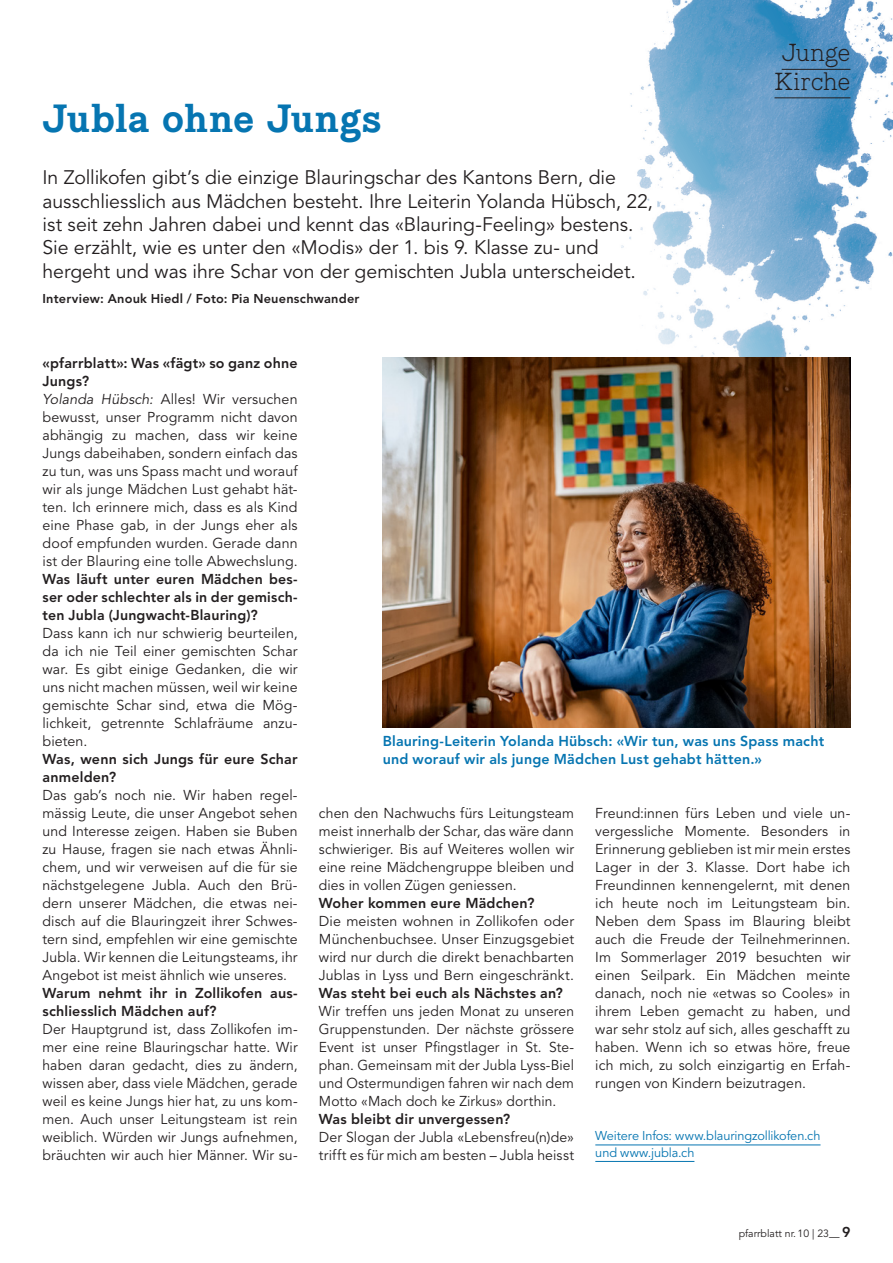
<style>
.page{position:relative;width:893px;height:1263px;background:#fff}
.page>*{position:absolute;margin:0;border:0;box-sizing:border-box;transform-origin:0 0}
.t1{font:700 37.5px "Piek";letter-spacing:-.005em;color:#0675b1}
.t2{font:300 24px/28.5px "Piek";letter-spacing:-.005em;color:#231f20}
.t3{font:19.5px/23.4px "Avenir LT Std";letter-spacing:-.005em;color:#231f20}
.t4{font:14.25px/18px "Avenir LT Std";letter-spacing:.01em;color:#231f20;text-align:justify}
.t5{font:800 14.25px/18px "Avenir LT Std";letter-spacing:.015em;color:#231f20}
.t6{font:800 14.25px/18px "Avenir LT Std";letter-spacing:.015em;color:#0675b1}
.t7{font:12.75px/16.5px "Avenir LT Std";letter-spacing:-.01em;color:#0675b1}
.t8{font:800 12.75px "Avenir LT Std";letter-spacing:.015em;color:#231f20}
.t9{font:10.5px "Avenir LT Std";color:#231f20}
.s1{font-weight:800}
.s2{font-style:italic}
.s3{font-weight:800;font-size:14.25px}
</style>
<div class="page">
<img style="left:606px;top:0;width:287px;height:379px">
<img style="left:383px;top:358px;width:467px;height:370px">
<hr style="left:782px;top:69px;width:68px;height:1px;background:#231f20">
<hr style="left:774px;top:97px;width:76px;height:1px;background:#231f20">
<hr style="left:595px;top:1145px;width:225px;height:1px;background:#0675b1">
<hr style="left:595px;top:1161px;width:99px;height:1px;background:#0675b1">
<h1 class="t1" style="left:43px;top:96px;width:341px">Jubla ohne Jungs</h1>
<p class="t3" style="left:43px;top:166px;width:612px">In Zollikofen gibt’s die einzige Blauringschar des Kantons Bern, die ausschliesslich aus Mädchen besteht. Ihre Leiterin Yolanda Hübsch, 22, ist seit zehn Jahren dabei und kennt das «Blauring-Feeling» bestens.<br>Sie erzählt, wie es unter den «Modis» der 1. bis 9. Klasse zu- und hergeht und was ihre Schar von der gemischten Jubla unterscheidet.</p>
<p class="t8" style="left:43px;top:291px;width:319px">Interview: Anouk Hiedl / Foto: Pia Neuenschwander</p>
<h2 class="t2" style="left:774px;top:39px;width:77px">Junge<br>Kirche</h2>
<p class="t4" style="left:43px;top:354px;width:257px;text-align:left"><span class="s1">«pfarrblatt»: Was «fägt» so ganz ohne Jungs?<br></span><span class="s2">Yolanda Hübsch:</span> Alles! Wir versuchen bewusst, unser Programm nicht davon abhängig zu machen, dass wir keine Jungs dabeihaben, sondern einfach das zu tun, was uns Spass macht und worauf wir als junge Mädchen Lust gehabt hät&shy;ten. Ich erinnere mich, dass es als Kind eine Phase gab, in der Jungs eher als doof empfunden wurden. Gerade dann ist der Blauring eine tolle Abwechslung.</p>
<p class="t5" style="left:43px;top:570px;width:257px;text-align:justify">Was läuft unter euren Mädchen bes&shy;ser oder schlechter als in der gemisch&shy;ten Jubla (Jungwacht-Blauring)?</p>
<p class="t4" style="left:43px;top:624px;width:257px">Dass kann ich nur schwierig beurteilen, da ich nie Teil einer gemischten Schar war. Es gibt einige Gedanken, die wir uns nicht machen müssen, weil wir keine gemischte Schar sind, etwa die Mög&shy;lichkeit, getrennte Schlafräume anzu&shy;bieten.</p>
<p class="t5" style="left:43px;top:750px;width:257px">Was, wenn sich Jungs für eure Schar anmelden?</p>
<p class="t4" style="left:43px;top:786px;width:257px">Das gab’s noch nie. Wir haben regel&shy;mässig Leute, die unser Angebot sehen und Interesse zeigen. Haben sie Buben zu Hause, fragen sie nach etwas Ähnli&shy;chem, und wir verweisen auf die für sie nächstgelegene Jubla. Auch den Brü&shy;dern unserer Mädchen, die etwas nei&shy;disch auf die Blauringzeit ihrer Schwes&shy;tern sind, empfehlen wir eine gemischte Jubla. Wir kennen die Leitungsteams, ihr Angebot ist meist ähnlich wie unseres.</p>
<p class="t5" style="left:43px;top:984px;width:257px">Warum nehmt ihr in Zollikofen aus&shy;schliesslich Mädchen auf?</p>
<p class="t4" style="left:43px;top:1020px;width:257px">Der Hauptgrund ist, dass Zollikofen im&shy;mer eine reine Blauringschar hatte. Wir haben daran gedacht, dies zu ändern, wissen aber, dass viele Mädchen, gerade weil es keine Jungs hier hat, zu uns kom&shy;men. Auch unser Leitungsteam ist rein weiblich. Würden wir Jungs aufnehmen, bräuchten wir auch hier Männer. Wir su-</p>
<p class="t6" style="left:383px;top:732px;width:443px">Blauring-Leiterin Yolanda Hübsch: «Wir tun, was uns Spass macht und worauf wir als junge Mädchen Lust gehabt hätten.»</p>
<p class="t4" style="left:595px;top:804px;width:257px">Freund:innen fürs Leben und viele un&shy;vergessliche Momente. Besonders in Erinnerung geblieben ist mir mein erstes Lager in der 3. Klasse. Dort habe ich Freundinnen kennengelernt, mit denen ich heute noch im Leitungsteam bin.<br>Neben dem Spass im Blauring bleibt auch die Freude der Teilnehmerinnen.<br>Im Sommerlager 2019 besuchten wir einen Seilpark. Ein Mädchen meinte danach, noch nie «etwas so Cooles» in ihrem Leben gemacht zu haben, und war sehr stolz auf sich, alles geschafft zu haben. Wenn ich so etwas höre, freue ich mich, zu solch einzigartig en Erfah&shy;rungen von Kindern beizutragen.</p>
<p class="t7" style="left:595px;top:1128px;width:227px">Weitere Infos: www.blauringzollikofen.ch und www.jubla.ch</p>
<p class="t4" style="left:319px;top:804px;width:257px">chen den Nachwuchs fürs Leitungsteam meist innerhalb der Schar, das wäre dann schwieriger. Bis auf Weiteres wollen wir eine reine Mädchengruppe bleiben und dies in vollen Zügen geniessen.</p>
<p class="t5" style="left:319px;top:894px;width:217px">Woher kommen eure Mädchen?</p>
<p class="t4" style="left:319px;top:912px;width:257px">Die meisten wohnen in Zollikofen oder Münchenbuchsee. Unser Einzugsgebiet wird nur durch die direkt benachbarten Jublas in Lyss und Bern eingeschränkt.</p>
<p class="t5" style="left:319px;top:984px;width:246px">Was steht bei euch als Nächstes an?</p>
<p class="t4" style="left:319px;top:1002px;width:257px">Wir treffen uns jeden Monat zu unseren Gruppenstunden. Der nächste grössere Event ist unser Pfingstlager in St. Ste&shy;phan. Gemeinsam mit der Jubla Lyss-Biel und Ostermundigen fahren wir nach dem Motto «Mach doch ke Zirkus» dorthin.</p>
<p class="t5" style="left:319px;top:1110px;width:193px">Was bleibt dir unvergessen?</p>
<p class="t4" style="left:319px;top:1128px;width:257px">Der Slogan der Jubla «Lebensfreu(n)de» trifft es für mich am besten – Jubla heisst</p>
<p class="t9" style="left:739px;top:1228px;width:113px">pfarrblatt nr.10 | 23— <span class="s3">9</span></p>
</div>
